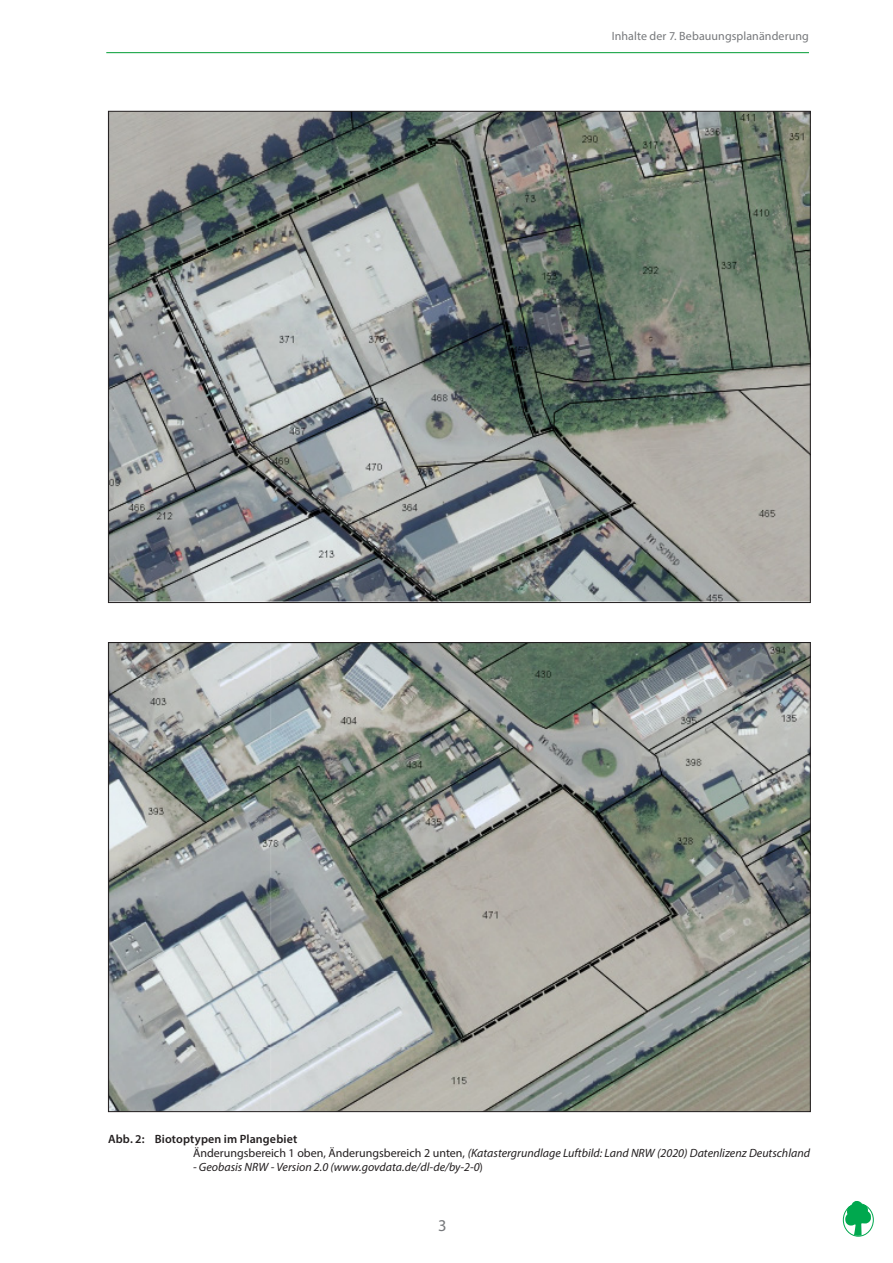
<style>
.page{position:relative;width:893px;height:1263px;background:#fff}
.page>*{position:absolute;margin:0;border:0;box-sizing:border-box;transform-origin:0 0}
.t1{font:16.5px "Myriad Pro";color:#76787b}
.BU{font:italic 12px "Myriad Pro";color:#231f20}
.t2{font:12px "Myriad Pro";letter-spacing:.005em;color:#76787b}
.t3{font:600 12px "Myriad Pro";letter-spacing:.01em;color:#231f20}
.s1{font-style:normal}
</style>
<div class="page">
<hr style="left:106px;top:52px;width:703px;height:1px;background:#009c33">
<svg style="left:845px;top:1201px;width:26px;height:35px"></svg>
<div style="left:843px;top:1203px;width:31px;height:33px;border:1px solid #00a84e;border-radius:50%"></div>
<img style="left:110px;top:113px;width:699px;height:488px">
<img style="left:110px;top:644px;width:699px;height:466px">
<p class="t2" style="left:612px;top:28px;width:199px">Inhalte der 7. Bebauungsplanänderung</p>
<p class="t3" style="left:108px;top:1131px;width:191px">Abb. 2: Biotoptypen im Plangebiet</p>
<p class="BU" style="left:193px;top:1145px;width:618px"><span class="s1">Änderungsbereich 1 oben, Änderungsbereich 2 unten,</span> (Katastergrundlage Luftbild: Land NRW (2020) Datenlizenz Deutschland</p>
<p class="BU" style="left:193px;top:1160px;width:291px">- Geobasis NRW - Version 2.0 (www.govdata.de/dl-de/by-2-0<span class="s1">)</span></p>
<h1 class="t1" style="left:438px;top:1215px;width:10px">3</h1>
</div>
